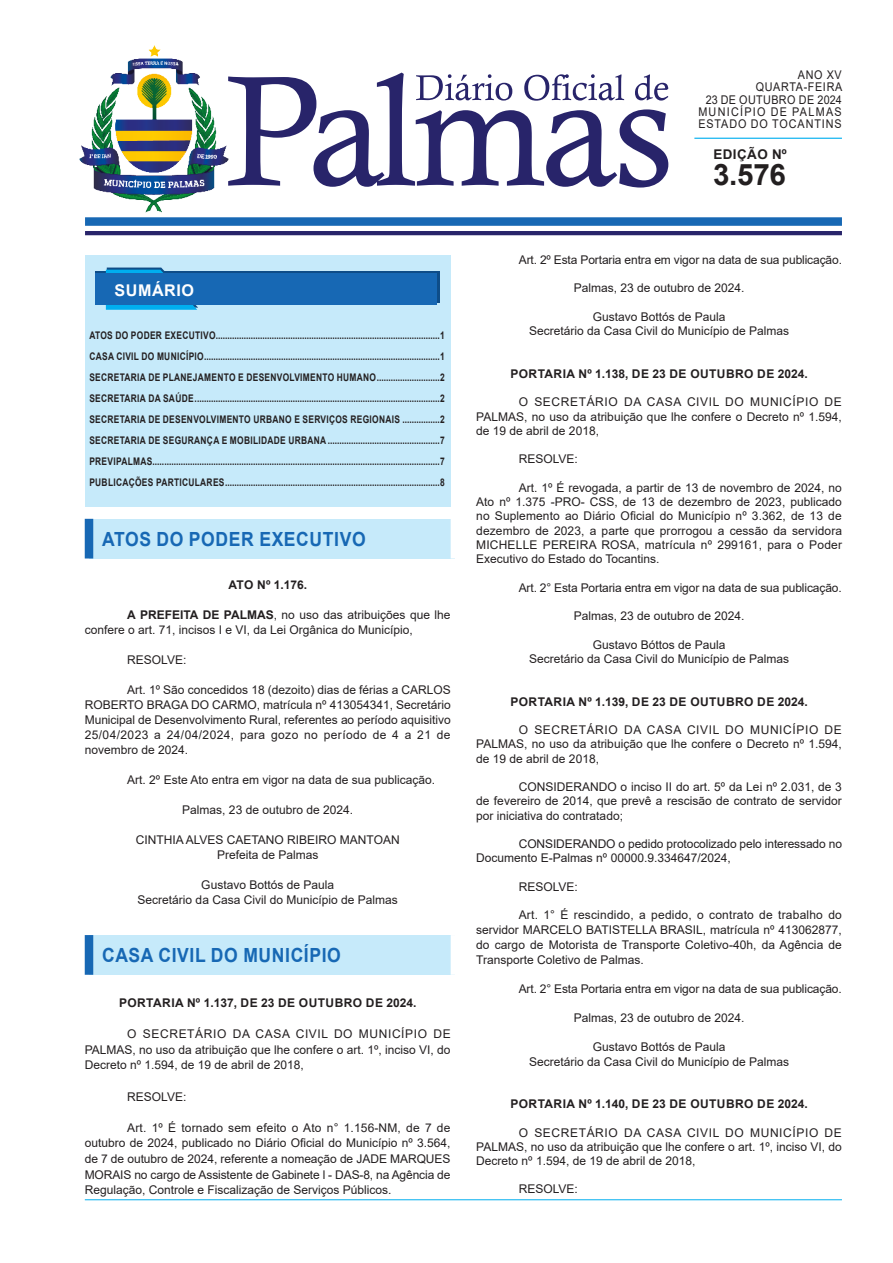
<style>
.page{position:relative;width:893px;height:1263px;background:#fff}
.page>*{position:absolute;margin:0;border:0;box-sizing:border-box;transform-origin:0 0}
.t1{font:700 29.55px "Arial";color:#231f20}
.CHANCELA{font:700 19.5px "Arial";letter-spacing:.035em;color:#1768b4;scale:.9 1}
.t2{font:700 16.2px "Arial";letter-spacing:.035em;color:#fff}
.t3{font:700 13.35px "Arial";letter-spacing:.035em;color:#231f20}
.TEXTO{font:12px/14.2px "Arial";color:#231f20;text-align:justify}
.ASSINATURA{font:12px "Arial";color:#231f20}
.TITULO{font:700 12px "Arial";letter-spacing:.035em;color:#231f20}
.TEXTO-2{font:12px "Arial";letter-spacing:.035em;color:#231f20;scale:.9 1}
.TEXTO-3{font:12px "Arial";letter-spacing:.12em;color:#231f20;scale:.9 1}
.TEXTO-4{font:12px "Arial";letter-spacing:.085em;color:#231f20;scale:.9 1}
.TEXTO-5{font:12px "Arial";letter-spacing:.065em;color:#231f20;scale:.9 1}
.TEXTO-6{font:12px "Arial";color:#231f20;scale:.9 1}
.t4{font:700 10.5px "Arial";letter-spacing:.035em;color:#231f20;scale:.8 1}
.s1{font-weight:700}
</style>
<div class="page">
<div style="left:85px;top:255px;width:366px;height:252px;background:#c6eafa"></div>
<div style="left:85px;top:217px;width:757px;height:9px;background:#1768b4"></div>
<hr style="left:85px;top:231px;width:757px;height:4px;background:#28246a">
<hr style="left:694px;top:138px;width:148px;height:1px;background:#00aeef">
<svg style="left:229px;top:73px;width:439px;height:115px"></svg>
<svg style="left:96px;top:272px;width:344px;height:31px"></svg>
<svg style="left:106px;top:268px;width:92px;height:42px"></svg>
<div style="left:96px;top:274px;width:341px;height:31px;background:#1768b4"></div>
<hr style="left:85px;top:1199px;width:757px;height:1px;background:#00aeef">
<img style="left:80px;top:46px;width:149px;height:167px">
<div style="left:89px;top:519px;width:366px;height:39px;background:#c6eafa"></div>
<div style="left:85px;top:519px;width:8px;height:39px;background:#1768b4"></div>
<div style="left:451px;top:519px;width:8px;height:39px;background:#fff"></div>
<div style="left:89px;top:935px;width:366px;height:40px;background:#c6eafa"></div>
<div style="left:85px;top:935px;width:8px;height:40px;background:#1768b4"></div>
<div style="left:451px;top:935px;width:8px;height:40px;background:#fff"></div>
<p class="TEXTO-6" style="left:798px;top:67px;width:50px">ANO XV</p>
<p class="TEXTO-5" style="left:756px;top:79px;width:98px">QUARTA-FEIRA</p>
<p class="TEXTO-2" style="left:706px;top:91px;width:153px">23 DE OUTUBRO DE 2024</p>
<p class="TEXTO-3" style="left:698px;top:104px;width:161px">MUNICÍPIO DE PALMAS</p>
<p class="TEXTO-4" style="left:698px;top:116px;width:161px">ESTADO DO TOCANTINS</p>
<p class="t1" style="left:713px;top:154px;width:74px">3.576</p>
<p class="t3" style="left:713px;top:145px;width:75px">EDIÇÃO Nº</p>
<p class="t2" style="left:114px;top:279px;width:81px">SUMÁRIO</p>
<p class="t4" style="left:89px;top:328px;width:446px">ATOS DO PODER EXECUTIVO................................................................................................1</p>
<p class="t4" style="left:89px;top:349px;width:446px">CASA CIVIL DO MUNICÍPIO.....................................................................................................1</p>
<p class="t4" style="left:89px;top:370px;width:446px">SECRETARIA DE PLANEJAMENTO E DESENVOLVIMENTO HUMANO...........................2</p>
<p class="t4" style="left:89px;top:391px;width:446px">SECRETARIA DA SAÚDE.........................................................................................................2</p>
<p class="t4" style="left:89px;top:412px;width:446px">SECRETARIA DE DESENVOLVIMENTO URBANO E SERVIÇOS REGIONAIS ................2</p>
<p class="t4" style="left:89px;top:433px;width:446px">SECRETARIA DE SEGURANÇA E MOBILIDADE URBANA ................................................7</p>
<p class="t4" style="left:89px;top:454px;width:446px">PREVIPALMAS...........................................................................................................................7</p>
<p class="t4" style="left:89px;top:475px;width:446px">PUBLICAÇÕES PARTICULARES............................................................................................8</p>
<p class="CHANCELA" style="left:102px;top:525px;width:294px">ATOS DO PODER EXECUTIVO</p>
<p class="TITULO" style="left:228px;top:576px;width:80px">ATO Nº 1.176.</p>
<p class="TEXTO" style="left:85px;top:607px;width:367px;line-height:15px;text-indent:43px"><span class="s1">A PREFEITA DE PALMAS</span>, no uso das atribuições que lhe confere o art. 71, incisos I e VI, da Lei Orgânica do Município,</p>
<p class="TEXTO" style="left:127px;top:652px;width:61px">RESOLVE:</p>
<p class="TEXTO" style="left:85px;top:682px;width:368px;line-height:15px;text-indent:43px">Art. 1º São concedidos 18 (dezoito) dias de férias a CARLOS ROBERTO BRAGA DO CARMO, matrícula nº 413054341, Secretário Municipal de Desenvolvimento Rural, referentes ao período aquisitivo 25/04/2023 a 24/04/2024, para gozo no período de 4 a 21 de novembro de 2024.</p>
<p class="TEXTO" style="left:127px;top:772px;width:309px">Art. 2º Este Ato entra em vigor na data de sua publicação.</p>
<p class="ASSINATURA" style="left:182px;top:801px;width:172px">Palmas, 23 de outubro de 2024.</p>
<p class="ASSINATURA" style="left:136px;top:831px;width:266px">CINTHIA ALVES CAETANO RIBEIRO MANTOAN</p>
<p class="ASSINATURA" style="left:217px;top:846px;width:103px">Prefeita de Palmas</p>
<p class="ASSINATURA" style="left:201px;top:876px;width:134px">Gustavo Bottós de Paula</p>
<p class="ASSINATURA" style="left:138px;top:891px;width:262px">Secretário da Casa Civil do Município de Palmas</p>
<p class="CHANCELA" style="left:102px;top:941px;width:267px">CASA CIVIL DO MUNICÍPIO</p>
<p class="TITULO" style="left:119px;top:994px;width:299px">PORTARIA Nº 1.137, DE 23 DE OUTUBRO DE 2024.</p>
<p class="TEXTO" style="left:85px;top:1026px;width:367px;line-height:15.6px;text-indent:43px">O SECRETÁRIO DA CASA CIVIL DO MUNICÍPIO DE PALMAS, no uso da atribuição que lhe confere o art. 1º, inciso VI, do Decreto nº 1.594, de 19 de abril de 2018,</p>
<p class="TEXTO" style="left:127px;top:1089px;width:61px">RESOLVE:</p>
<p class="TEXTO" style="left:85px;top:1120px;width:367px;line-height:15.5px;text-indent:43px">Art. 1º É tornado sem efeito o Ato n° 1.156-NM, de 7 de outubro de 2024, publicado no Diário Oficial do Município nº 3.564, de 7 de outubro de 2024, referente a nomeação de JADE MARQUES MORAIS no cargo de Assistente de Gabinete l - DAS-8, na Agência de Regulação, Controle e Fiscalização de Serviços Públicos.</p>
<p class="TEXTO" style="left:519px;top:252px;width:325px">Art. 2º Esta Portaria entra em vigor na data de sua publicação.</p>
<p class="ASSINATURA" style="left:574px;top:280px;width:172px">Palmas, 23 de outubro de 2024.</p>
<p class="ASSINATURA" style="left:593px;top:308px;width:134px">Gustavo Bottós de Paula</p>
<p class="ASSINATURA" style="left:529px;top:323px;width:262px">Secretário da Casa Civil do Município de Palmas</p>
<p class="TITULO" style="left:510px;top:365px;width:299px">PORTARIA Nº 1.138, DE 23 DE OUTUBRO DE 2024.</p>
<p class="TEXTO" style="left:476px;top:395px;width:367px;text-indent:43px">O SECRETÁRIO DA CASA CIVIL DO MUNICÍPIO DE PALMAS, no uso da atribuição que lhe confere o Decreto nº 1.594, de 19 de abril de 2018,</p>
<p class="TEXTO" style="left:519px;top:452px;width:61px">RESOLVE:</p>
<p class="TEXTO" style="left:476px;top:480px;width:367px;text-indent:43px">Art. 1º É revogada, a partir de 13 de novembro de 2024, no Ato nº 1.375 -PRO- CSS, de 13 de dezembro de 2023, publicado no Suplemento ao Diário Oficial do Município nº 3.362, de 13 de dezembro de 2023, a parte que prorrogou a cessão da servidora MICHELLE PEREIRA ROSA, matrícula nº 299161, para o Poder Executivo do Estado do Tocantins.</p>
<p class="TEXTO" style="left:519px;top:580px;width:324px">Art. 2° Esta Portaria entra em vigor na data de sua publicação.</p>
<p class="ASSINATURA" style="left:574px;top:608px;width:172px">Palmas, 23 de outubro de 2024.</p>
<p class="ASSINATURA" style="left:593px;top:636px;width:134px">Gustavo Bóttos de Paula</p>
<p class="ASSINATURA" style="left:529px;top:650px;width:262px">Secretário da Casa Civil do Município de Palmas</p>
<p class="TITULO" style="left:510px;top:693px;width:299px">PORTARIA Nº 1.139, DE 23 DE OUTUBRO DE 2024.</p>
<p class="TEXTO" style="left:476px;top:723px;width:367px;text-indent:43px">O SECRETÁRIO DA CASA CIVIL DO MUNICÍPIO DE PALMAS, no uso da atribuição que lhe confere o Decreto nº 1.594, de 19 de abril de 2018,</p>
<p class="TEXTO" style="left:476px;top:780px;width:367px;text-indent:43px">CONSIDERANDO o inciso II do art. 5º da Lei nº 2.031, de 3 de fevereiro de 2014, que prevê a rescisão de contrato de servidor por iniciativa do contratado;</p>
<p class="TEXTO" style="left:476px;top:837px;width:367px;text-indent:43px">CONSIDERANDO o pedido protocolizado pelo interessado no<br>Documento E-Palmas nº 00000.9.334647/2024,</p>
<p class="TEXTO" style="left:519px;top:879px;width:61px">RESOLVE:</p>
<p class="TEXTO" style="left:476px;top:908px;width:367px;line-height:14.7px;text-indent:43px">Art. 1° É rescindido, a pedido, o contrato de trabalho do servidor MARCELO BATISTELLA BRASIL, matrícula nº 413062877, do cargo de Motorista de Transporte Coletivo-40h, da Agência de Transporte Coletivo de Palmas.</p>
<p class="TEXTO" style="left:519px;top:981px;width:324px">Art. 2° Esta Portaria entra em vigor na data de sua publicação.</p>
<p class="ASSINATURA" style="left:574px;top:1010px;width:172px">Palmas, 23 de outubro de 2024.</p>
<p class="ASSINATURA" style="left:593px;top:1039px;width:134px">Gustavo Bottós de Paula</p>
<p class="ASSINATURA" style="left:529px;top:1053px;width:262px">Secretário da Casa Civil do Município de Palmas</p>
<p class="TITULO" style="left:510px;top:1096px;width:299px">PORTARIA Nº 1.140, DE 23 DE OUTUBRO DE 2024.</p>
<p class="TEXTO" style="left:476px;top:1125px;width:367px;text-indent:43px">O SECRETÁRIO DA CASA CIVIL DO MUNICÍPIO DE PALMAS, no uso da atribuição que lhe confere o art. 1º, inciso VI, do Decreto nº 1.594, de 19 de abril de 2018,</p>
<p class="TEXTO" style="left:519px;top:1182px;width:61px">RESOLVE:</p>
</div>
